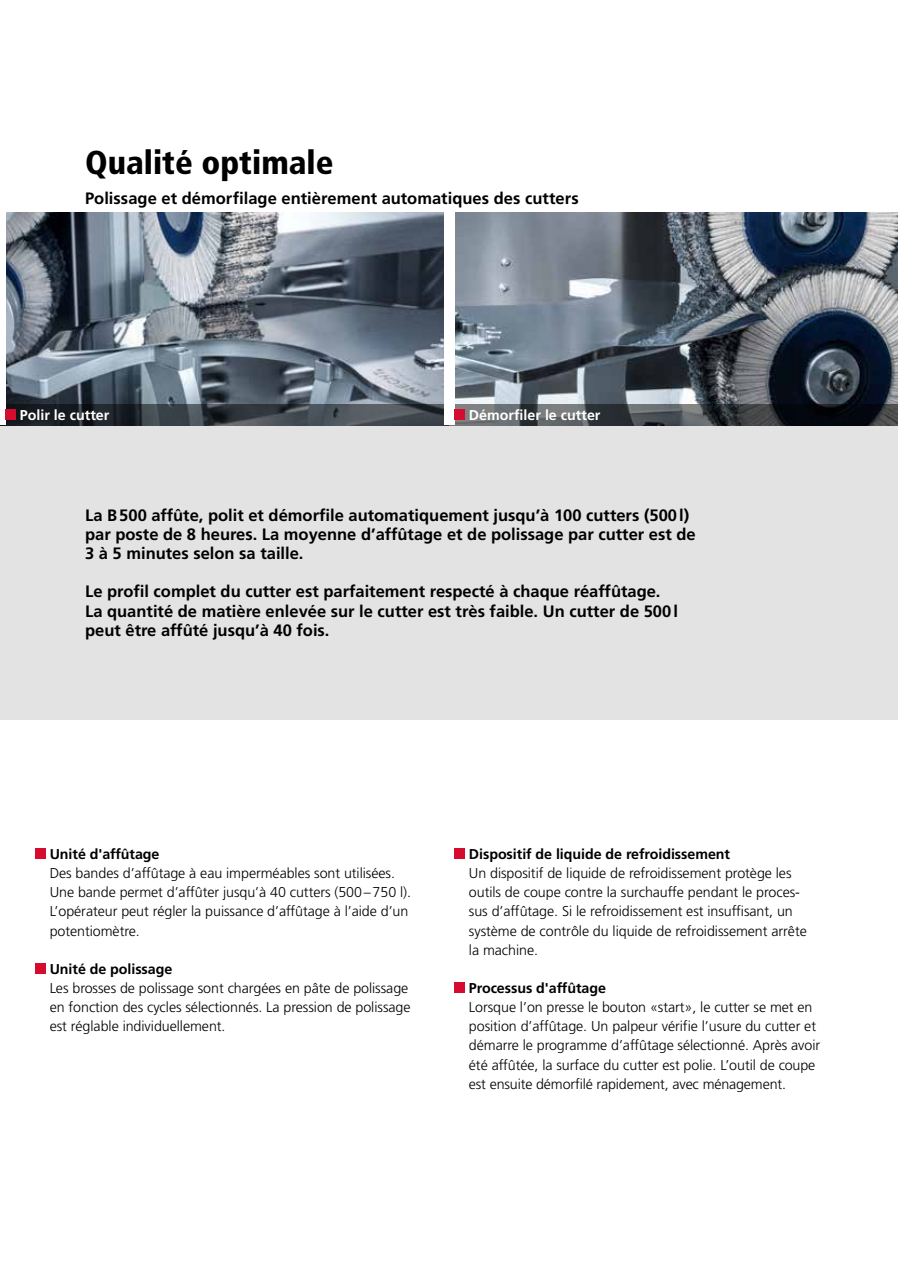
<style>
.page{position:relative;width:898px;height:1263px;background:#fff}
.page>*{position:absolute;margin:0;border:0;box-sizing:border-box;transform-origin:0 0}
.t1{font:900 condensed 33px "Frutiger LT";color:#000}
.t2{font:700 16.5px/19.2px "Frutiger LT";color:#000}
.t3{font:300 14.25px/19.2px "Frutiger LT";letter-spacing:-.005em;color:#000}
.t4{font:700 14.25px "Frutiger LT";letter-spacing:-.005em;color:#000}
.t5{font:700 14.25px "Frutiger LT";color:#fff}
</style>
<div class="page">
<div style="left:0;top:213px;width:897px;height:507px;background:#e3e3e3"></div>
<img style="left:5px;top:213px;width:892px;height:191px">
<svg style="left:5px;top:404px;width:438px;height:21px;background:#353b41"></svg>
<svg style="left:454px;top:404px;width:443px;height:21px;background:#3e4246"></svg>
<div style="left:443px;top:213px;width:11px;height:212px;background:#fff"></div>
<div style="left:0;top:213px;width:5px;height:212px;background:#fff"></div>
<div style="left:35px;top:848px;width:11px;height:11px;background:#d50c2f"></div>
<div style="left:35px;top:963px;width:11px;height:11px;background:#d50c2f"></div>
<div style="left:454px;top:848px;width:11px;height:11px;background:#d50c2f"></div>
<div style="left:454px;top:982px;width:11px;height:11px;background:#d50c2f"></div>
<div style="left:5px;top:409px;width:11px;height:11px;background:#d50c2f"></div>
<div style="left:454px;top:409px;width:11px;height:11px;background:#d50c2f"></div>
<h1 class="t1" style="left:85px;top:142px;width:250px">Qualité optimale</h1>
<p class="t2" style="left:85px;top:189px;width:495px">Polissage et démorfilage entièrement automatiques des cutters</p>
<p class="t5" style="left:20px;top:407px;width:91px">Polir le cutter</p>
<p class="t5" style="left:468px;top:407px;width:133px">Démorfiler le cutter</p>
<p class="t2" style="left:85px;top:506px;width:612px">La B500 affûte, polit et démorfile automatiquement jusqu’à 100 cutters (500l) par poste de 8 heures. La moyenne d’affûtage et de polissage par cutter est de<br>3 à 5 minutes selon sa taille.</p>
<p class="t2" style="left:85px;top:582px;width:594px">Le profil complet du cutter est parfaitement respecté à chaque réaffûtage.<br>La quantité de matière enlevée sur le cutter est très faible. Un cutter de 500l peut être affûté jusqu’à 40 fois.</p>
<p class="t4" style="left:50px;top:846px;width:111px">Unité d'affûtage</p>
<p class="t3" style="left:50px;top:864px;width:363px">Des bandes d’affûtage à eau imperméables sont utilisées.<br>Une bande permet d’affûter jusqu’à 40 cutters (500–750 l).<br>L’opérateur peut régler la puissance d’affûtage à l’aide d’un potentiomètre.</p>
<p class="t4" style="left:50px;top:960px;width:124px">Unité de polissage</p>
<p class="t3" style="left:50px;top:979px;width:362px">Les brosses de polissage sont chargées en pâte de polissage en fonction des cycles sélectionnés. La pression de polissage est réglable individuellement.</p>
<p class="t4" style="left:468px;top:846px;width:262px">Dispositif de liquide de refroidissement</p>
<p class="t3" style="left:468px;top:864px;width:339px">Un dispositif de liquide de refroidissement protège les outils de coupe contre la surchauffe pendant le proces&shy;sus d’affûtage. Si le refroidissement est insuffisant, un système de contrôle du liquide de refroidissement arrête la machine.</p>
<p class="t4" style="left:468px;top:980px;width:138px">Processus d'affûtage</p>
<p class="t3" style="left:468px;top:998px;width:353px">Lorsque l’on presse le bouton «start», le cutter se met en position d’affûtage. Un palpeur vérifie l’usure du cutter et démarre le programme d’affûtage sélectionné. Après avoir été affûtée, la surface du cutter est polie. L’outil de coupe est ensuite démorfilé rapidement, avec ménagement.</p>
</div>
